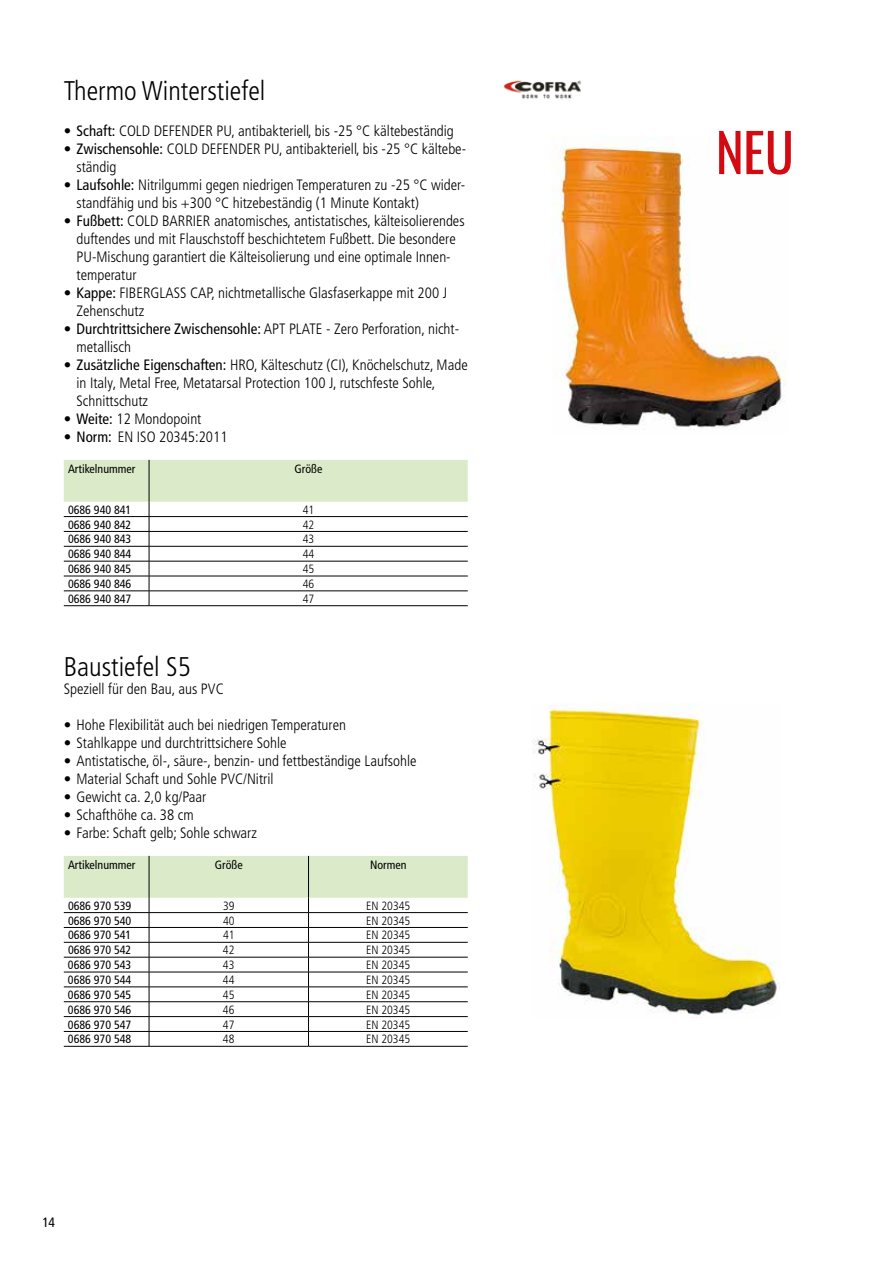
<style>
.page{position:relative;width:893px;height:1263px;background:#fff}
.page>*{position:absolute;margin:0;border:0;box-sizing:border-box;transform-origin:0 0}
.t1{font:53.25px "Oswald";color:#d20a11}
.t2{font:300 condensed 27px "Frutiger LT Pro";color:#000}
.t3{font:300 condensed 15px/18px "Frutiger LT Pro";color:#000}
.t4{font:condensed 13.5px "Frutiger LT Pro";color:#000}
.t5{font:condensed 12px "Frutiger LT Pro";color:#000}
.t6{font:300 condensed 12px "Frutiger LT Pro";color:#000}
.s1{font-weight:400}
</style>
<div class="page">
<svg style="left:64px;top:460px;width:404px;height:145px"></svg>
<hr style="left:64px;top:605px;width:85px;height:1px;background:#000">
<hr style="left:149px;top:605px;width:319px;height:1px;background:#000">
<img style="left:503px;top:80px;width:79px;height:19px">
<img style="left:552px;top:136px;width:236px;height:293px">
<svg style="left:64px;top:856px;width:404px;height:190px"></svg>
<hr style="left:64px;top:1046px;width:85px;height:1px;background:#000">
<hr style="left:149px;top:1046px;width:160px;height:1px;background:#000">
<hr style="left:309px;top:1046px;width:159px;height:1px;background:#000">
<img style="left:533px;top:703px;width:246px;height:313px">
<h2 class="t2" style="left:64px;top:75px;width:203px">Thermo Winterstiefel</h2>
<p class="t3" style="left:64px;top:122px;width:392px">• <span class="s1">Schaft:</span> COLD DEFENDER PU, antibakteriell, bis -25 °C kältebeständig</p>
<p class="t3" style="left:77px;top:140px;width:391px;text-indent:-13px">• <span class="s1">Zwischensohle:</span> COLD DEFENDER PU, antibakteriell, bis -25 °C kältebe&shy;ständig</p>
<p class="t3" style="left:77px;top:176px;width:390px;text-indent:-13px">• <span class="s1">Laufsohle:</span> Nitrilgummi gegen niedrigen Temperaturen zu -25 °C wider&shy;standfähig und bis +300 °C hitzebeständig (1 Minute Kontakt)</p>
<p class="t3" style="left:77px;top:212px;width:390px;text-indent:-13px">• <span class="s1">Fußbett:</span> COLD BARRIER anatomisches, antistatisches, kälteisolierendes duftendes und mit Flauschstoff beschichtetem Fußbett. Die besondere PU-Mischung garantiert die Kälteisolierung und eine optimale Innen&shy;temperatur</p>
<p class="t3" style="left:77px;top:284px;width:372px;text-indent:-13px">• <span class="s1">Kappe:</span> FIBERGLASS CAP, nichtmetallische Glasfaserkappe mit 200 J<br>Zehenschutz</p>
<p class="t3" style="left:77px;top:320px;width:384px;text-indent:-13px">• <span class="s1">Durchtrittsichere Zwischensohle:</span> APT PLATE - Zero Perforation, nicht&shy;metallisch</p>
<p class="t3" style="left:77px;top:356px;width:393px;text-indent:-13px">• <span class="s1">Zusätzliche Eigenschaften:</span> HRO, Kälteschutz (CI), Knöchelschutz, Made in Italy, Metal Free, Metatarsal Protection 100 J, rutschfeste Sohle,<br>Schnittschutz</p>
<p class="t3" style="left:64px;top:410px;width:139px">• <span class="s1">Weite:</span> 12 Mondopoint</p>
<p class="t3" style="left:64px;top:428px;width:165px">• <span class="s1">Norm:</span> EN ISO 20345:2011</p>
<p class="t5" style="left:68px;top:462px;width:69px">Artikelnummer</p>
<p class="t5" style="left:295px;top:462px;width:29px">Größe</p>
<p class="t5" style="left:68px;top:502px;width:65px">0686 940 841</p>
<p class="t6" style="left:303px;top:502px;width:13px">41</p>
<p class="t5" style="left:68px;top:517px;width:65px">0686 940 842</p>
<p class="t6" style="left:303px;top:517px;width:13px">42</p>
<p class="t5" style="left:68px;top:532px;width:65px">0686 940 843</p>
<p class="t6" style="left:303px;top:532px;width:13px">43</p>
<p class="t5" style="left:68px;top:547px;width:65px">0686 940 844</p>
<p class="t6" style="left:303px;top:547px;width:13px">44</p>
<p class="t5" style="left:68px;top:562px;width:65px">0686 940 845</p>
<p class="t6" style="left:303px;top:562px;width:13px">45</p>
<p class="t5" style="left:68px;top:577px;width:65px">0686 940 846</p>
<p class="t6" style="left:303px;top:577px;width:13px">46</p>
<p class="t5" style="left:68px;top:592px;width:65px">0686 940 847</p>
<p class="t6" style="left:303px;top:592px;width:13px">47</p>
<h2 class="t2" style="left:64px;top:651px;width:128px">Baustiefel S5</h2>
<p class="t3" style="left:64px;top:680px;width:161px">Speziell für den Bau, aus PVC</p>
<p class="t3" style="left:64px;top:716px;width:284px">• Hohe Flexibilität auch bei niedrigen Temperaturen</p>
<p class="t3" style="left:64px;top:734px;width:224px">• Stahlkappe und durchtrittsichere Sohle</p>
<p class="t3" style="left:64px;top:752px;width:354px">• Antistatische, öl-, säure-, benzin- und fettbeständige Laufsohle</p>
<p class="t3" style="left:64px;top:770px;width:211px">• Material Schaft und Sohle PVC/Nitril</p>
<p class="t3" style="left:64px;top:788px;width:144px">• Gewicht ca. 2,0 kg/Paar</p>
<p class="t3" style="left:64px;top:806px;width:131px">• Schafthöhe ca. 38 cm</p>
<p class="t3" style="left:64px;top:824px;width:195px">• Farbe: Schaft gelb; Sohle schwarz</p>
<p class="t5" style="left:68px;top:858px;width:69px">Artikelnummer</p>
<p class="t5" style="left:215px;top:858px;width:29px">Größe</p>
<p class="t5" style="left:370px;top:858px;width:38px">Normen</p>
<p class="t5" style="left:68px;top:898px;width:65px">0686 970 539</p>
<p class="t6" style="left:223px;top:898px;width:13px">39</p>
<p class="t6" style="left:366px;top:898px;width:46px">EN 20345</p>
<p class="t5" style="left:68px;top:913px;width:65px">0686 970 540</p>
<p class="t6" style="left:223px;top:913px;width:13px">40</p>
<p class="t6" style="left:366px;top:913px;width:46px">EN 20345</p>
<p class="t5" style="left:68px;top:928px;width:65px">0686 970 541</p>
<p class="t6" style="left:223px;top:928px;width:13px">41</p>
<p class="t6" style="left:366px;top:928px;width:46px">EN 20345</p>
<p class="t5" style="left:68px;top:943px;width:65px">0686 970 542</p>
<p class="t6" style="left:223px;top:943px;width:13px">42</p>
<p class="t6" style="left:366px;top:943px;width:46px">EN 20345</p>
<p class="t5" style="left:68px;top:958px;width:65px">0686 970 543</p>
<p class="t6" style="left:223px;top:958px;width:13px">43</p>
<p class="t6" style="left:366px;top:958px;width:46px">EN 20345</p>
<p class="t5" style="left:68px;top:973px;width:65px">0686 970 544</p>
<p class="t6" style="left:223px;top:973px;width:13px">44</p>
<p class="t6" style="left:366px;top:973px;width:46px">EN 20345</p>
<p class="t5" style="left:68px;top:988px;width:65px">0686 970 545</p>
<p class="t6" style="left:223px;top:988px;width:13px">45</p>
<p class="t6" style="left:366px;top:988px;width:46px">EN 20345</p>
<p class="t5" style="left:68px;top:1002px;width:65px">0686 970 546</p>
<p class="t6" style="left:223px;top:1003px;width:13px">46</p>
<p class="t6" style="left:366px;top:1003px;width:46px">EN 20345</p>
<p class="t5" style="left:68px;top:1017px;width:65px">0686 970 547</p>
<p class="t6" style="left:223px;top:1017px;width:13px">47</p>
<p class="t6" style="left:366px;top:1017px;width:46px">EN 20345</p>
<p class="t5" style="left:68px;top:1032px;width:65px">0686 970 548</p>
<p class="t6" style="left:223px;top:1032px;width:13px">48</p>
<p class="t6" style="left:366px;top:1032px;width:46px">EN 20345</p>
<p class="t4" style="left:43px;top:1214px;width:14px">14</p>
<h1 class="t1" style="left:716px;top:105px;width:80px">NEU</h1>
</div>
